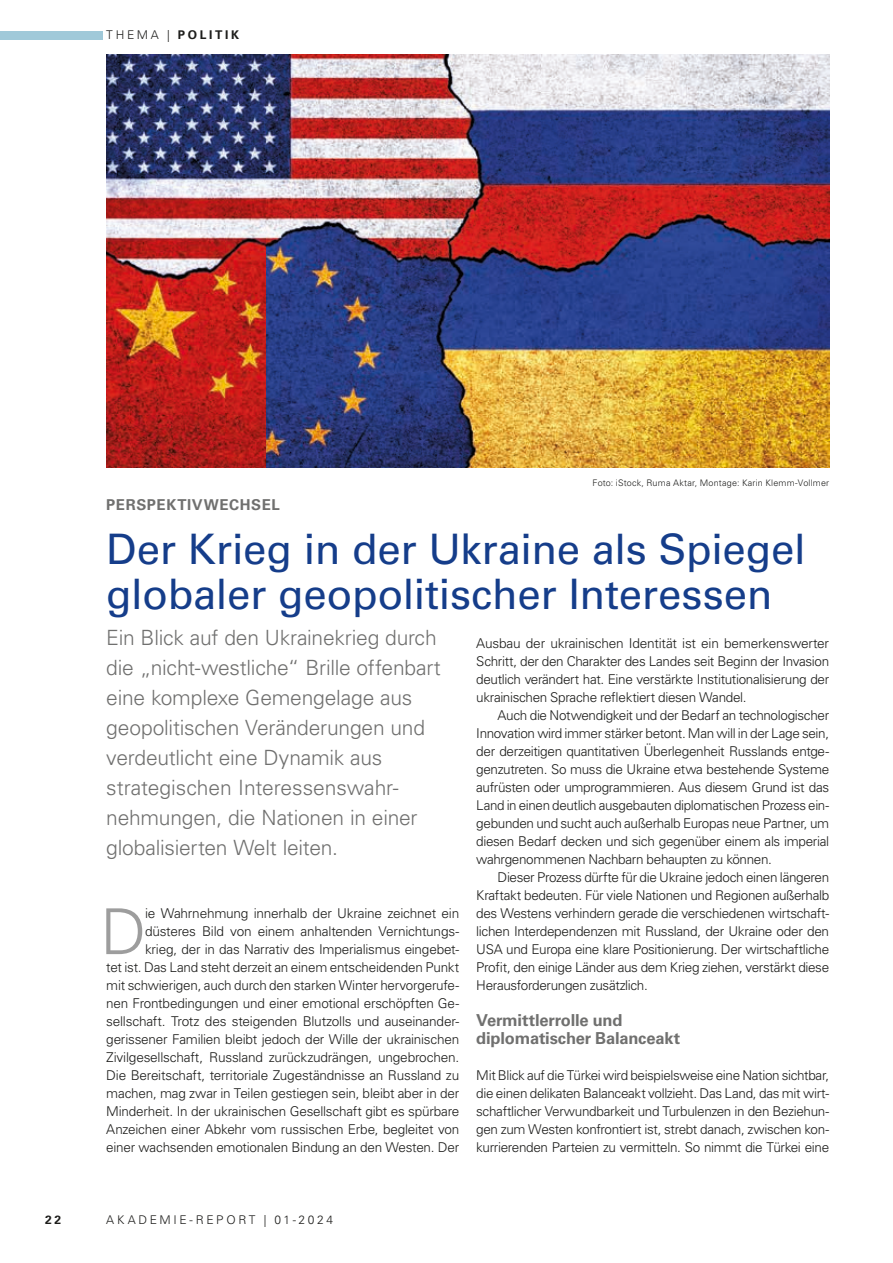
<style>
.page{position:relative;width:893px;height:1263px;background:#fff}
.page>*{position:absolute;margin:0;border:0;box-sizing:border-box;transform-origin:0 0}
.t1{font:300 63.3px "Univers LT Std";color:#9d9d9d}
.t2{font:42px/45px "Univers LT Std";letter-spacing:-.01em;color:#153d8a}
.t3{font:300 21px/30px "Univers LT Std";letter-spacing:-.01em;color:#70706f}
.t4{font:700 16.5px/18px "Univers LT Std";letter-spacing:-.01em;color:#70706f}
.t5{font:700 15px "Univers LT Std";letter-spacing:.04em;color:#70706f}
.t6{font:300 13.5px/18px "Univers LT Std";letter-spacing:-.015em;color:#1d1d1b;text-align:justify}
.t7{font:300 12px "Univers LT Std";letter-spacing:.22em;color:#1d1d1b}
.t8{font:700 12px "Univers LT Std";letter-spacing:.22em;color:#1d1d1b}
.t9{font:300 9px "Univers LT Std";letter-spacing:.02em;color:#1d1d1b}
.s1{font-weight:300}
</style>
<div class="page">
<img style="left:106px;top:54px;width:160px;height:414px">
<img style="left:266px;top:54px;width:563px;height:414px">
<div style="left:0;top:32px;width:102px;height:8px;background:#a0c9d9"></div>
<p class="t8" style="left:106px;top:28px;width:134px"><span class="s1">THEMA |</span> POLITIK</p>
<p class="t9" style="left:593px;top:477px;width:238px">Foto: iStock, Ruma Aktar, Montage: Karin Klemm-Vollmer</p>
<p class="t5" style="left:106px;top:496px;width:175px">PERSPEKTIVWECHSEL</p>
<h2 class="t2" style="left:106px;top:527px;width:701px">Der Krieg in der Ukraine als Spiegel globaler geopolitischer Interessen</h2>
<p class="t3" style="left:106px;top:623px;width:336px">Ein Blick auf den Ukrainekrieg durch die „nicht-westliche“ Brille offenbart eine komplexe Gemengelage aus geopolitischen Veränderungen und verdeutlicht eine Dynamik aus strategischen Interessenswahr&shy;nehmungen, die Nationen in einer globalisierten Welt leiten.</p>
<h1 class="t1" style="left:101px;top:893px;width:47px">D</h1>
<p class="t6" style="left:106px;top:904px;width:354px;text-align:right">ie Wahrnehmung innerhalb der Ukraine zeichnet ein düsteres Bild von einem anhaltenden Vernichtungs-<br>krieg, der in das Narrativ des Imperialismus eingebet-<br>tet ist. Das Land steht derzeit an einem entscheidenden Punkt mit schwierigen, auch durch den starken Winter hervorgerufe&shy;nen Frontbedingungen und einer emotional erschöpften Ge&shy;sellschaft. Trotz des steigenden Blutzolls und auseinander&shy;gerissener Familien bleibt jedoch der Wille der ukrainischen Zivilgesellschaft, Russland zurückzudrängen, ungebrochen.<br>Die Bereitschaft, territoriale Zugeständnisse an Russland zu machen, mag zwar in Teilen gestiegen sein, bleibt aber in der Minderheit. In der ukrainischen Gesellschaft gibt es spürbare Anzeichen einer Abkehr vom russischen Erbe, begleitet von einer wachsenden emotionalen Bindung an den Westen. Der</p>
<p class="t6" style="left:476px;top:634px;width:354px">Ausbau der ukrainischen Identität ist ein bemerkenswerter Schritt, der den Charakter des Landes seit Beginn der Invasion deutlich verändert hat. Eine verstärkte Institutionalisierung der ukrainischen Sprache reflektiert diesen Wandel.</p>
<p class="t6" style="left:476px;top:706px;width:354px;text-indent:21px">Auch die Notwendigkeit und der Bedarf an technologischer Innovation wird immer stärker betont. Man will in der Lage sein, der derzeitigen quantitativen Überlegenheit Russlands entge&shy;genzutreten. So muss die Ukraine etwa bestehende Systeme aufrüsten oder umprogrammieren. Aus diesem Grund ist das Land in einen deutlich ausgebauten diplomatischen Prozess ein&shy;gebunden und sucht auch außerhalb Europas neue Partner, um diesen Bedarf decken und sich gegenüber einem als imperial wahrgenommenen Nachbarn behaupten zu können.</p>
<p class="t6" style="left:476px;top:868px;width:354px;text-indent:21px">Dieser Prozess dürfte für die Ukraine jedoch einen längeren Kraftakt bedeuten. Für viele Nationen und Regionen außerhalb des Westens verhindern gerade die verschiedenen wirtschaft&shy;lichen Interdependenzen mit Russland, der Ukraine oder den USA und Europa eine klare Positionierung. Der wirtschaftliche Profit, den einige Länder aus dem Krieg ziehen, verstärkt diese Herausforderungen zusätzlich.</p>
<p class="t4" style="left:476px;top:1011px;width:206px">Vermittlerrolle und diplomatischer Balanceakt</p>
<p class="t6" style="left:476px;top:1066px;width:354px">Mit Blick auf die Türkei wird beispielsweise eine Nation sichtbar, die einen delikaten Balanceakt vollzieht. Das Land, das mit wirt&shy;schaftlicher Verwundbarkeit und Turbulenzen in den Beziehun&shy;gen zum Westen konfrontiert ist, strebt danach, zwischen kon&shy;kurrierenden Parteien zu vermitteln. So nimmt die Türkei eine</p>
<p class="t8" style="left:45px;top:1213px;width:18px">22</p>
<p class="t7" style="left:106px;top:1213px;width:228px">AKADEMIE-REPORT | 01-2024</p>
</div>
